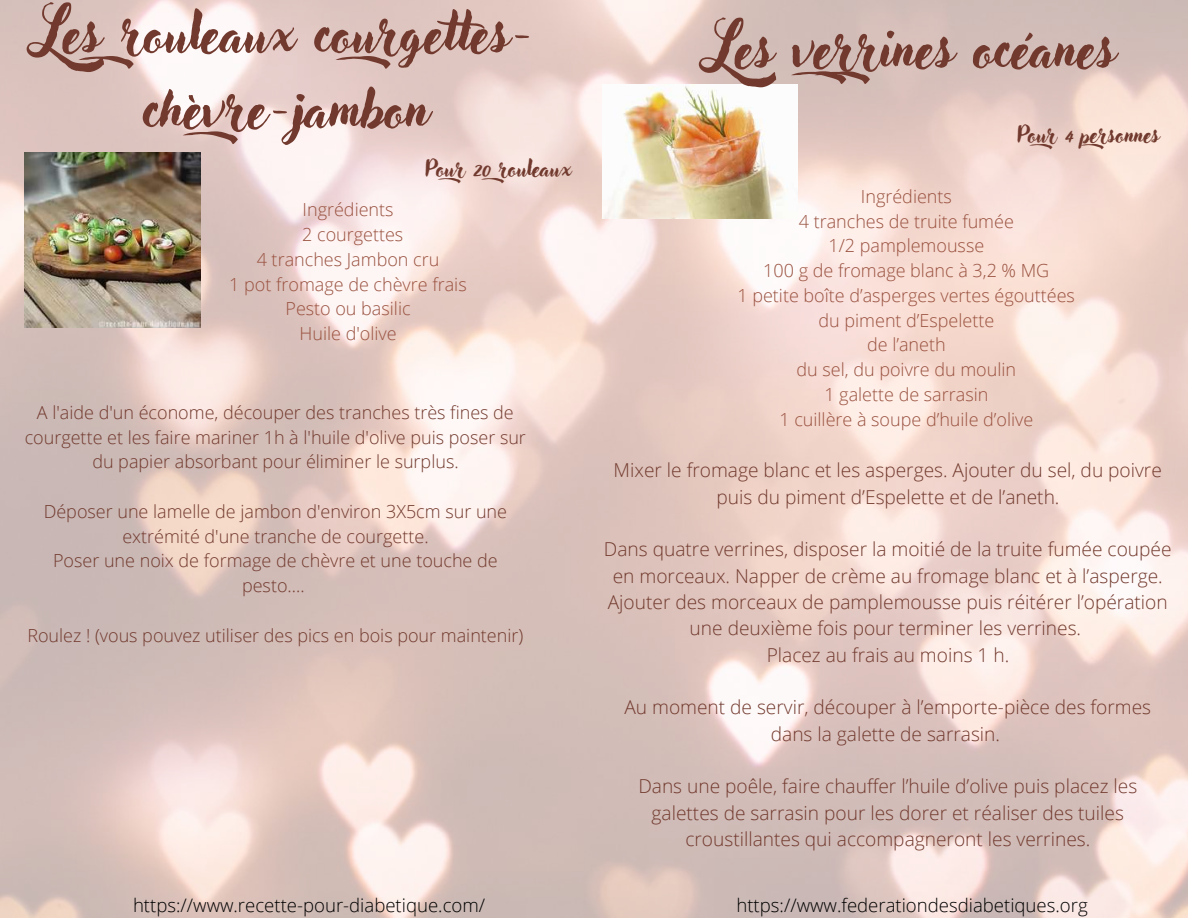
<style>
.page{position:relative;width:1188px;height:918px;background:#fff}
.page>*{position:absolute;margin:0;border:0;box-sizing:border-box;transform-origin:0 0}
.t1{font:54px/75.3px "Adlery Pro Swash";color:#723a2e;text-align:center}
.t2{font:22.5px "Adlery Pro Swash";color:#723a2e}
.t3{font:300 19.2px/26.4px "Open Sans";color:#723a2e;text-align:center}
.t4{font:300 18.6px "Open Sans";color:#000}
.t5{font:300 18px/24.8px "Open Sans";color:#723a2e;text-align:center}
.t6{font:300 18px/24.8px "Open Sans";color:#99513f;text-align:center}
</style>
<div class="page">
<img style="left:0;top:0;width:1188px;height:918px">
<img style="left:603px;top:85px;width:195px;height:134px">
<img style="left:25px;top:152px;width:175px;height:176px">
<h1 class="t1" style="left:37px;top:6px;width:498px">Les rouleaux courget es&shy;chèvre-jambon</h1>
<p class="t2" style="left:425px;top:158px;width:148px">Pour20 rouleaux</p>
<p class="t6" style="left:229px;top:197px;width:239px">Ingrédients<br>2 courgettes<br>4 tranches Jambon cru<br>1 pot fromage de chèvre frais<br>Pesto ou basilic<br>Huile d'olive</p>
<p class="t5" style="left:25px;top:400px;width:503px">A l'aide d'un économe, découper des tranches très fines de courgette et les faire mariner 1h à l'huile d'olive puis poser sur du papier absorbant pour éliminer le surplus.</p>
<p class="t5" style="left:44px;top:499px;width:465px">Déposer une lamelle de jambon d'environ 3X5cm sur une extrémité d'une tranche de courgette.<br>Poser une noix de formage de chèvre et une touche de pesto....</p>
<p class="t5" style="left:27px;top:622px;width:498px">Roulez ! (vous pouvez utiliser des pics en bois pour maintenir)</p>
<h1 class="t1" style="left:709px;top:21px;width:407px">Les verines océanes</h1>
<p class="t2" style="left:1017px;top:124px;width:144px">Pour4 personnes</p>
<p class="t6" style="left:737px;top:184px;width:339px">Ingrédients<br>4 tranches de truite fumée<br>1/2 pamplemousse<br>100 g de fromage blanc à 3,2 % MG<br>1 petite boîte d’asperges vertes égouttées du piment d’Espelette<br>de l’aneth<br>du sel, du poivre du moulin<br>1 galette de sarrasin<br>1 cuillère à soupe d’huile d’olive</p>
<p class="t3" style="left:614px;top:457px;width:550px">Mixer le fromage blanc et les asperges. Ajouter du sel, du poivre puis du piment d’Espelette et de l’aneth.</p>
<p class="t3" style="left:604px;top:536px;width:569px">Dans quatre verrines, disposer la moitié de la truite fumée coupée en morceaux. Napper de crème au fromage blanc et à l’asperge.<br>Ajouter des morceaux de pamplemousse puis réitérer l’opération une deuxième fois pour terminer les verrines.<br>Placez au frais au moins 1 h.</p>
<p class="t3" style="left:624px;top:694px;width:528px">Au moment de servir, découper à l’emporte-pièce des formes dans la galette de sarrasin.</p>
<p class="t3" style="left:638px;top:773px;width:500px">Dans une poêle, faire chauffer l’huile d’olive puis placez les galettes de sarrasin pour les dorer et réaliser des tuiles croustillantes qui accompagneront les verrines.</p>
<p class="t4" style="left:133px;top:892px;width:354px">https://www.recette-pour-diabetique.com/</p>
<p class="t4" style="left:736px;top:892px;width:353px">https://www.federationdesdiabetiques.org</p>
</div>
